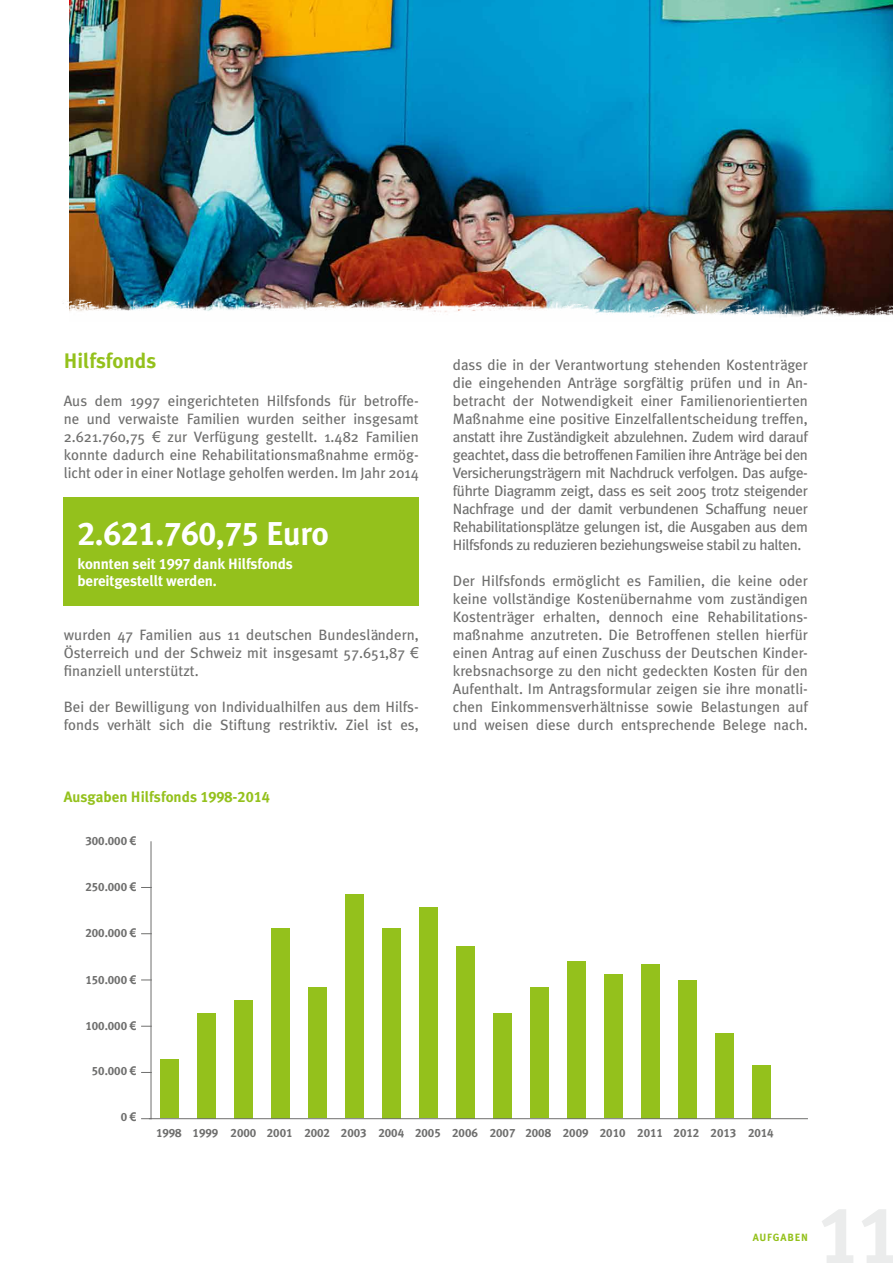
<style>
.page{position:relative;width:893px;height:1263px;background:#fff}
.page>*{position:absolute;margin:0;border:0;box-sizing:border-box;transform-origin:0 0}
.t1{font:33px "Meta Plus Bold Caps";letter-spacing:-.01em;color:#fff}
.t2{font:700 21px "Meta Plus";color:#94c11c}
.t3{font:15px/18px "Meta Plus";color:#6f6f6e;text-align:justify}
.t4{font:700 15px/16.5px "Meta Plus";letter-spacing:-.01em;color:#fff}
.t5{font:700 15px "Meta Plus";color:#94c11c}
.t6{font:12px "Meta Plus Bold Caps";color:#6f6f6e}
.t7{font:700 10.5px "Meta Plus";letter-spacing:.075em;color:#94c11c}
.s1{font-family:"Arial"}
.s2{font-family:"Meta Plus";font-weight:700}
.s3{font-family:"Meta Plus Bold Caps";font-weight:400}
.s4{font-family:"Arial";font-weight:700}
</style>
<div class="page">
<div style="left:160px;top:1059px;width:18px;height:59px;background:#94c11c"></div>
<div style="left:197px;top:1013px;width:18px;height:105px;background:#94c11c"></div>
<div style="left:234px;top:1000px;width:19px;height:118px;background:#94c11c"></div>
<div style="left:271px;top:928px;width:18px;height:190px;background:#94c11c"></div>
<div style="left:308px;top:987px;width:18px;height:131px;background:#94c11c"></div>
<div style="left:345px;top:895px;width:18px;height:223px;background:#94c11c"></div>
<div style="left:382px;top:928px;width:18px;height:190px;background:#94c11c"></div>
<div style="left:419px;top:907px;width:18px;height:211px;background:#94c11c"></div>
<div style="left:456px;top:946px;width:18px;height:172px;background:#94c11c"></div>
<div style="left:493px;top:1013px;width:18px;height:105px;background:#94c11c"></div>
<div style="left:530px;top:987px;width:19px;height:131px;background:#94c11c"></div>
<div style="left:567px;top:961px;width:19px;height:157px;background:#94c11c"></div>
<div style="left:604px;top:974px;width:18px;height:144px;background:#94c11c"></div>
<div style="left:641px;top:964px;width:18px;height:154px;background:#94c11c"></div>
<div style="left:678px;top:980px;width:18px;height:138px;background:#94c11c"></div>
<div style="left:715px;top:1034px;width:18px;height:84px;background:#94c11c"></div>
<div style="left:752px;top:1065px;width:18px;height:53px;background:#94c11c"></div>
<hr style="left:151px;top:841px;width:1px;height:278px;background:#6f6f6e">
<hr style="left:149px;top:1118px;width:659px;height:1px;background:#6f6f6e">
<div style="left:64px;top:498px;width:355px;height:108px;background:#94c11c"></div>
<img style="left:69px;top:0;width:824px;height:274px">
<img style="left:63px;top:274px;width:830px;height:43px">
<h2 class="t2" style="left:64px;top:349px;width:94px">Hilfsfonds</h2>
<p class="t3" style="left:64px;top:391px;width:357px">Aus dem 1997 eingerichteten Hilfsfonds für betroffe&shy;ne und verwaiste Familien wurden seither insgesamt 2.621.760,75 <span class="s1">€</span> zur Verfügung gestellt. 1.482 Familien konnte dadurch eine Rehabilitationsmaßnahme ermög&shy;licht oder in einer Notlage geholfen werden. Im Jahr 2014</p>
<h1 class="t1" style="left:78px;top:515px;width:253px">2.621.760,75 <span class="s2">Euro</span></h1>
<p class="t4" style="left:78px;top:556px;width:217px">konnten seit <span class="s3">1997</span> dank Hilfsfonds bereitgestellt werden.</p>
<p class="t3" style="left:64px;top:625px;width:357px">wurden 47 Familien aus 11 deutschen Bundesländern, Österreich und der Schweiz mit insgesamt 57.651,87 <span class="s1">€ </span>finanziell unterstützt.</p>
<p class="t3" style="left:64px;top:697px;width:357px">Bei der Bewilligung von Individualhilfen aus dem Hilfs&shy;fonds verhält sich die Stiftung restriktiv. Ziel ist es,</p>
<p class="t5" style="left:64px;top:788px;width:207px">Ausgaben Hilfsfonds <span class="s3">1998-2014</span></p>
<p class="t6" style="left:85px;top:834px;width:53px">300.000 <span class="s4">€</span></p>
<p class="t6" style="left:85px;top:880px;width:53px">250.000 <span class="s4">€</span></p>
<p class="t6" style="left:85px;top:926px;width:53px">200.000 <span class="s4">€</span></p>
<p class="t6" style="left:85px;top:973px;width:53px">150.000 <span class="s4">€</span></p>
<p class="t6" style="left:85px;top:1019px;width:53px">100.000 <span class="s4">€</span></p>
<p class="t6" style="left:92px;top:1063px;width:46px">50.000 <span class="s4">€</span></p>
<p class="t6" style="left:121px;top:1110px;width:17px">0 <span class="s4">€</span></p>
<p class="t3" style="left:453px;top:355px;width:357px">dass die in der Verantwortung stehenden Kostenträger die eingehenden Anträge sorgfältig prüfen und in An&shy;betracht der Notwendigkeit einer Familienorientierten Maßnahme eine positive Einzelfallentscheidung treffen, anstatt ihre Zuständigkeit abzulehnen. Zudem wird darauf geachtet, dass die betroffenen Familien ihre Anträge bei den Versicherungsträgern mit Nachdruck verfolgen. Das aufge&shy;führte Diagramm zeigt, dass es seit 2005 trotz steigender Nachfrage und der damit verbundenen Schaffung neuer Rehabilitationsplätze gelungen ist, die Ausgaben aus dem Hilfsfonds zu reduzieren beziehungsweise stabil zu halten.</p>
<p class="t3" style="left:453px;top:571px;width:357px">Der Hilfsfonds ermöglicht es Familien, die keine oder keine vollständige Kostenübernahme vom zuständigen Kostenträger erhalten, dennoch eine Rehabilitations&shy;maßnahme anzutreten. Die Betroffenen stellen hierfür einen Antrag auf einen Zuschuss der Deutschen Kinder&shy;krebsnachsorge zu den nicht gedeckten Kosten für den Aufenthalt. Im Antragsformular zeigen sie ihre monatli&shy;chen Einkommensverhältnisse sowie Belastungen auf und weisen diese durch entsprechende Belege nach.</p>
<p class="t6" style="left:156px;top:1126px;width:619px">1998 1999 2000 2001 2002 2003 2004 2005 2006 2007 2008 2009 2010 2011 2012 2013 2014</p>
<p class="t7" style="left:753px;top:1232px;width:57px">AUFGABEN</p>
</div>
